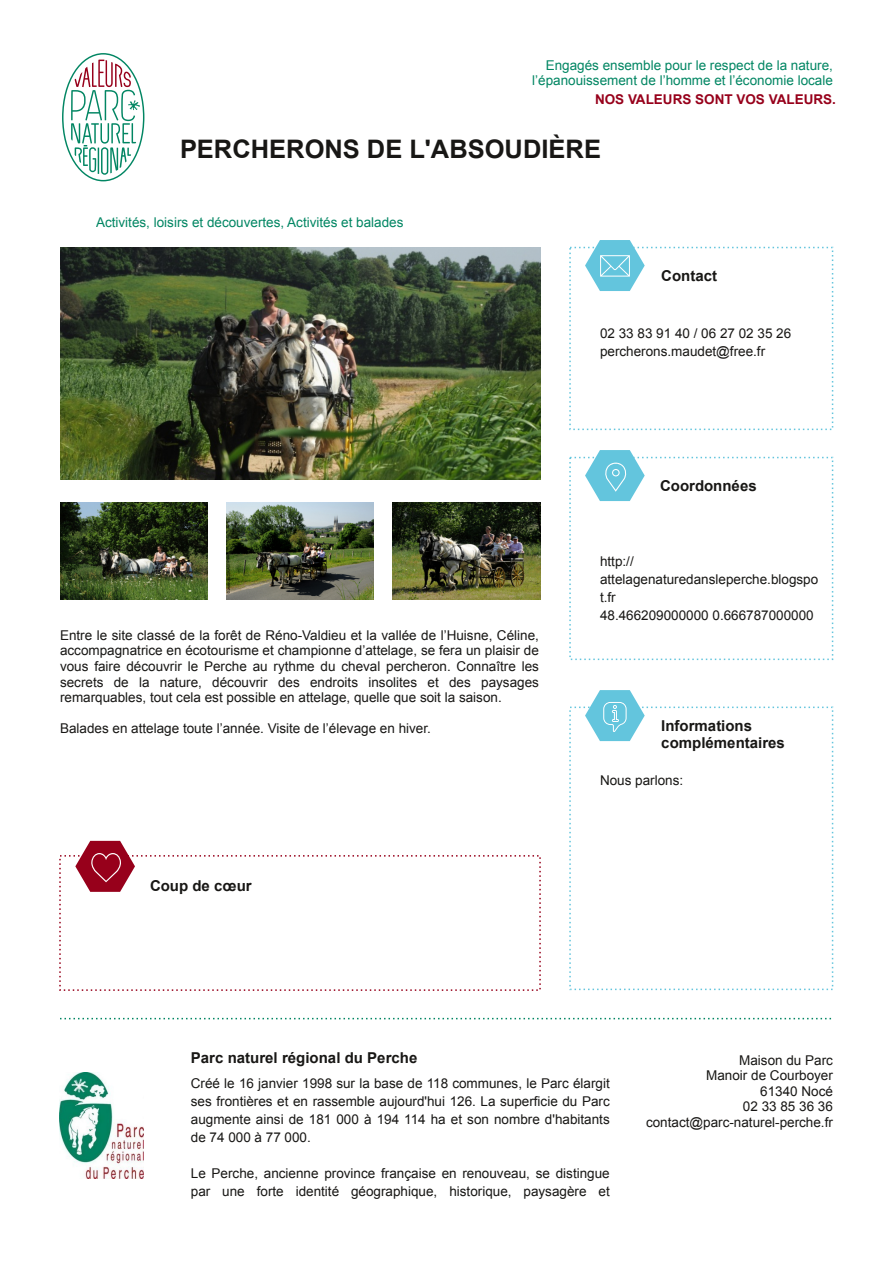
<style>
.page{position:relative;width:893px;height:1263px;background:#fff}
.page>*{position:absolute;margin:0;border:0;box-sizing:border-box;transform-origin:0 0}
.t1{font:700 25.5px "Arial";color:#181715}
.t2{font:700 15px/17.2px "Arial";color:#181715}
.t3{font:13.5px/15.5px "Arial";color:#181715}
.t4{font:13.5px/15.5px "Arial";color:#028663;text-align:right}
.t5{font:700 13.5px "Arial";color:#97001b}
</style>
<div class="page">
<img style="left:60px;top:1072px;width:83px;height:106px">
<svg style="left:60px;top:1018px;width:772px;height:1px"></svg>
<svg style="left:585px;top:690px;width:60px;height:51px"></svg>
<svg style="left:585px;top:450px;width:60px;height:51px"></svg>
<svg style="left:585px;top:240px;width:60px;height:51px"></svg>
<svg style="left:75px;top:841px;width:60px;height:51px"></svg>
<img style="left:393px;top:502px;width:147px;height:98px">
<img style="left:226px;top:502px;width:148px;height:98px">
<img style="left:60px;top:502px;width:147px;height:98px">
<img style="left:60px;top:248px;width:480px;height:232px">
<svg style="left:62px;top:53px;width:83px;height:129px"></svg>
<p class="t4" style="left:532px;top:57px;width:302px">Engagés ensemble pour le respect de la nature, l’épanouissement de l’homme et l’économie locale</p>
<p class="t5" style="left:595px;top:92px;width:242px">NOS VALEURS SONT VOS VALEURS.</p>
<h1 class="t1" style="left:180px;top:135px;width:422px">PERCHERONS DE L'ABSOUDIÈRE</h1>
<p class="t4" style="left:96px;top:215px;width:309px">Activités, loisirs et découvertes, Activités et balades</p>
<p class="t3" style="left:60px;top:627px;width:480px;text-align:justify">Entre le site classé de la forêt de Réno-Valdieu et la vallée de l’Huisne, Céline, accompagnatrice en écotourisme et championne d’attelage, se fera un plaisir de vous faire découvrir le Perche au rythme du cheval percheron. Connaître les secrets de la nature, découvrir des endroits insolites et des paysages remarquables, tout cela est possible en attelage, quelle que soit la saison.</p>
<p class="t3" style="left:60px;top:721px;width:372px">Balades en attelage toute l’année. Visite de l’élevage en hiver.</p>
<p class="t2" style="left:150px;top:877px;width:103px">Coup de cœur</p>
<p class="t2" style="left:661px;top:267px;width:57px">Contact</p>
<p class="t3" style="left:600px;top:324px;width:193px;line-height:18px">02 33 83 91 40 / 06 27 02 35 26 percherons.maudet@free.fr</p>
<p class="t2" style="left:660px;top:477px;width:98px">Coordonnées</p>
<p class="t3" style="left:600px;top:552px;width:220px;line-height:18px">http:// attelagenaturedansleperche.blogspo t.fr<br>48.466209000000 0.666787000000</p>
<p class="t2" style="left:661px;top:717px;width:125px">Informations complémentaires</p>
<p class="t3" style="left:600px;top:772px;width:85px">Nous parlons:</p>
<p class="t2" style="left:191px;top:1049px;width:228px">Parc naturel régional du Perche</p>
<p class="t3" style="left:191px;top:1074px;width:420px;line-height:18px;text-align:justify">Créé le 16 janvier 1998 sur la base de 118 communes, le Parc élargit ses frontières et en rassemble aujourd'hui 126. La superficie du Parc augmente ainsi de 181 000 à 194 114 ha et son nombre d'habitants de 74 000 à 77 000.</p>
<p class="t3" style="left:191px;top:1164px;width:420px;line-height:18px">Le Perche, ancienne province française en renouveau, se distingue par une forte identité géographique, historique, paysagère et</p>
<p class="t3" style="left:646px;top:1052px;width:188px;text-align:right">Maison du Parc<br>Manoir de Courboyer<br>61340 Nocé<br>02 33 85 36 36 contact@parc-naturel-perche.fr</p>
</div>
